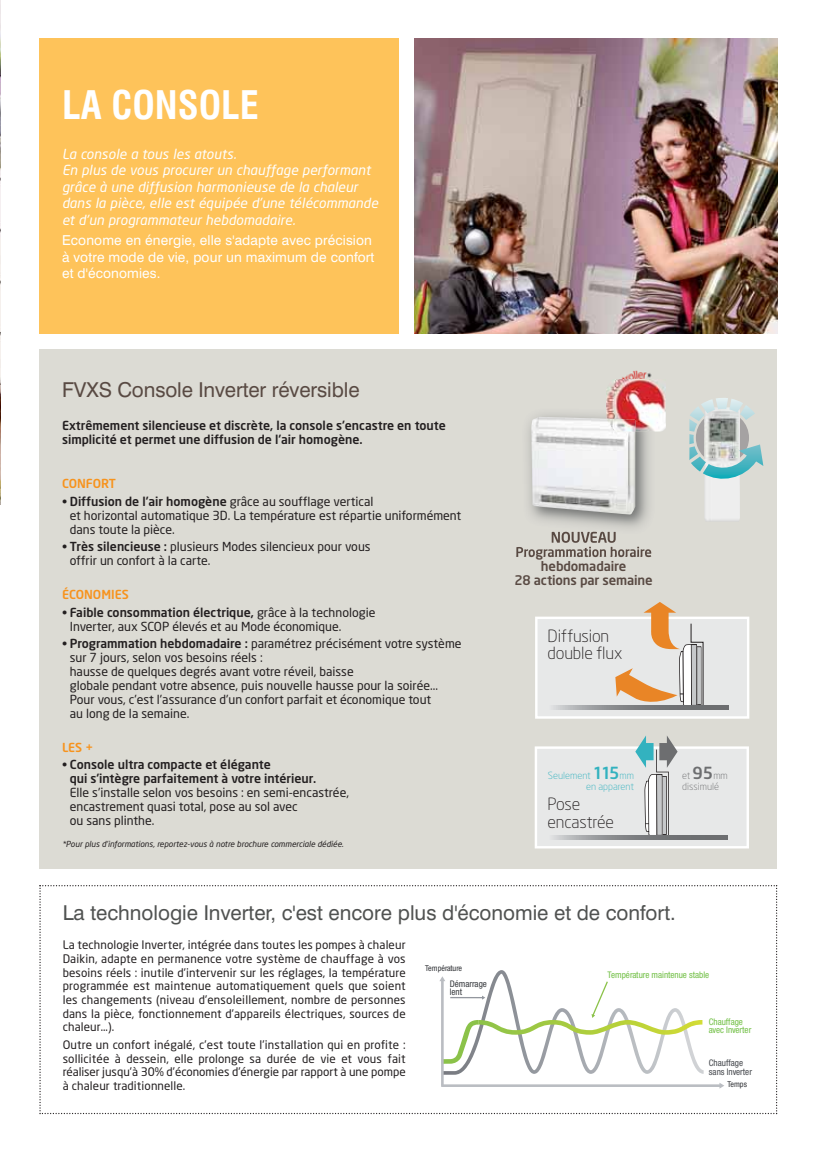
<style>
.page{position:relative;width:817px;height:1153px;background:#fff}
.page>*{position:absolute;margin:0;border:0;box-sizing:border-box;transform-origin:0 0}
.t1{font:700 condensed 38.4px "Swiss 721 BT";color:#fff}
.t2{font:20.55px "Swiss 721 BT";color:#505251}
.t3{font:20.55px "Swiss 721 BT";letter-spacing:-.005em;color:#594a43}
.t4{font:300 16.65px/17.1px "Neo Sans";letter-spacing:-.01em;color:#231f20}
.t5{font:italic 13.65px/16.5px "Neo Sans";letter-spacing:.01em;color:#fff}
.t6{font:13.65px/16.5px "Swiss 721 BT";letter-spacing:.01em;color:#fff}
.t7{font:500 13.05px/14.1px "Neo Sans";letter-spacing:-.01em;color:#594a43;text-align:center}
.t8{font:12.3px/14px "Neo Sans";color:#231f20}
.t9{font:500 12.3px/14px "Neo Sans";color:#231f20}
.t10{font:500 12.3px "Neo Sans";color:#f7931d}
.t11{font:11.7px/13.6px "Neo Sans";letter-spacing:.01em;color:#231f20;text-align:justify}
.t12{font:300 9.75px/10.9px "Neo Sans";color:#33b2bf;text-align:right}
.t13{font:300 9.75px/10.9px "Neo Sans";color:#6d6e70}
.t14{font:condensed 9.15px/8.2px "Helvetica Neue LT Std";color:#71bf45}
.t15{font:condensed 9.15px/8.2px "Helvetica Neue LT Std";color:#45484d}
.t16{font:condensed 9.15px/7.8px "Helvetica Neue LT Std";color:#36393d}
.t17{font:italic 8.25px "Neo Sans";color:#231f20}
.t18{font:condensed 8.1px "Helvetica Neue LT Std";color:#303236}
.s1{font-weight:500}
.s2{font-weight:400}
.s3{font-weight:500;font-size:16.5px}
</style>
<div class="page">
<img style="left:0;top:0;width:1px;height:504px">
<div style="left:39px;top:349px;width:738px;height:520px;background:#dcdbd4"></div>
<img style="left:414px;top:39px;width:363px;height:295px">
<div style="left:39px;top:39px;width:359px;height:295px;background:#fec35a"></div>
<img style="left:705px;top:478px;width:34px;height:43px">
<svg style="left:689px;top:398px;width:74px;height:80px"></svg>
<svg style="left:534px;top:735px;width:214px;height:113px;background:#dfe2e1"></svg>
<svg style="left:547px;top:835px;width:180px;height:4px"></svg>
<div style="left:536px;top:618px;width:212px;height:99px;background:#e7e8e8"></div>
<div style="left:535px;top:616px;width:214px;height:102px;border:2px solid #fff"></div>
<svg style="left:615px;top:602px;width:88px;height:104px"></svg>
<hr style="left:696px;top:646px;width:1px;height:59px;background:#231f20">
<svg style="left:553px;top:706px;width:175px;height:4px"></svg>
<img style="left:528px;top:386px;width:138px;height:170px">
<img style="left:551px;top:532px;width:64px;height:11px">
<img style="left:516px;top:547px;width:59px;height:9px">
<img style="left:531px;top:417px;width:104px;height:97px">
<svg style="left:39px;top:885px;width:738px;height:229px"></svg>
<img style="left:622px;top:371px;width:30px;height:8px">
<img style="left:606px;top:379px;width:59px;height:52px">
<img style="left:606px;top:419px;width:29px;height:12px">
<h1 class="t1" style="left:62px;top:83px;width:198px">LA CONSOLE</h1>
<p class="t5" style="left:62px;top:147px;width:317px">La console a tous les atouts.<br>En plus de vous procurer un chauffage performant grâce à une diffusion harmonieuse de la chaleur dans la pièce, elle est équipée d'une télécommande et d'un programmateur hebdomadaire.</p>
<p class="t6" style="left:62px;top:234px;width:314px">Econome en énergie, elle s'adapte avec précision à votre mode de vie, pour un maximum de confort et d'économies.</p>
<h2 class="t3" style="left:62px;top:382px;width:299px">FVXS Console Inverter réversible</h2>
<p class="t9" style="left:62px;top:420px;width:385px">Extrêmement silencieuse et discrète, la console s'encastre en toute simplicité et permet une diffusion de l'air homogène.</p>
<p class="t10" style="left:62px;top:478px;width:55px">CONFORT</p>
<p class="t8" style="left:70px;top:495px;width:393px;text-indent:-8px">• <span class="s1">Diffusion de l'air homogène</span> grâce au soufflage vertical<br>et horizontal automatique 3D. La température est répartie uniformément dans toute la pièce.</p>
<p class="t8" style="left:70px;top:541px;width:302px;text-indent:-8px">• <span class="s1">Très silencieuse :</span> plusieurs Modes silencieux pour vous offrir un confort à la carte.</p>
<p class="t10" style="left:62px;top:589px;width:68px">ÉCONOMIES</p>
<p class="t8" style="left:70px;top:606px;width:307px;text-indent:-8px">• <span class="s1">Faible consommation électrique,</span> grâce à la technologie<br>Inverter, aux SCOP élevés et au Mode économique.</p>
<p class="t8" style="left:70px;top:638px;width:393px;text-indent:-8px">• <span class="s1">Programmation hebdomadaire :</span> paramétrez précisément votre système sur 7 jours, selon vos besoins réels :<br>hausse de quelques degrés avant votre réveil, baisse<br>globale pendant votre absence, puis nouvelle hausse pour la soirée...<br>Pour vous, c'est l'assurance d'un confort parfait et économique tout<br>au long de la semaine.</p>
<p class="t10" style="left:62px;top:742px;width:33px">LES +</p>
<p class="t9" style="left:70px;top:759px;width:248px;text-indent:-8px"><span class="s2">•</span> Console ultra compacte et élégante<br>qui s'intègre parfaitement à votre intérieur.</p>
<p class="t8" style="left:70px;top:787px;width:280px">Elle s'installe selon vos besoins : en semi-encastrée, encastrement quasi total, pose au sol avec<br>ou sans plinthe.</p>
<p class="t17" style="left:62px;top:840px;width:283px">*Pour plus d’informations, reportez-vous à notre brochure commerciale dédiée.</p>
<p class="t7" style="left:514px;top:546px;width:140px">Programmation horaire hebdomadaire<br>28 actions par semaine</p>
<h3 class="t4" style="left:547px;top:627px;width:76px">Diffusion double flux</h3>
<p class="t12" style="left:547px;top:770px;width:88px">Seulement <span class="s3">115</span>mm en apparent</p>
<p class="t13" style="left:682px;top:770px;width:47px">et <span class="s3">95</span>mm dissimulé</p>
<h3 class="t4" style="left:547px;top:796px;width:68px">Pose encastrée</h3>
<h2 class="t2" style="left:63px;top:905px;width:614px">La technologie Inverter, c'est encore plus d'économie et de confort.</h2>
<p class="t11" style="left:63px;top:939px;width:344px">La technologie Inverter, intégrée dans toutes les pompes à chaleur Daikin, adapte en permanence votre système de chauffage à vos besoins réels : inutile d’intervenir sur les réglages, la température programmée est maintenue automatiquement quels que soient les changements (niveau d’ensoleillement, nombre de personnes dans la pièce, fonctionnement d’appareils électriques, sources de chaleur…).</p>
<p class="t11" style="left:63px;top:1038px;width:344px">Outre un confort inégalé, c’est toute l’installation qui en profite : sollicitée à dessein, elle prolonge sa durée de vie et vous fait réaliser jusqu’à 30% d’économies d’énergie par rapport à une pompe à chaleur traditionnelle.</p>
<p class="t18" style="left:425px;top:963px;width:38px">Température</p>
<p class="t14" style="left:607px;top:970px;width:103px">Température maintenue stable</p>
<p class="t16" style="left:449px;top:980px;width:39px">Démarrage lent</p>
<p class="t14" style="left:708px;top:1017px;width:44px">Chauffage avec Inverter</p>
<p class="t15" style="left:708px;top:1059px;width:45px">Chauffage sans Inverter</p>
<p class="t18" style="left:727px;top:1079px;width:21px">Temps</p>
</div>
